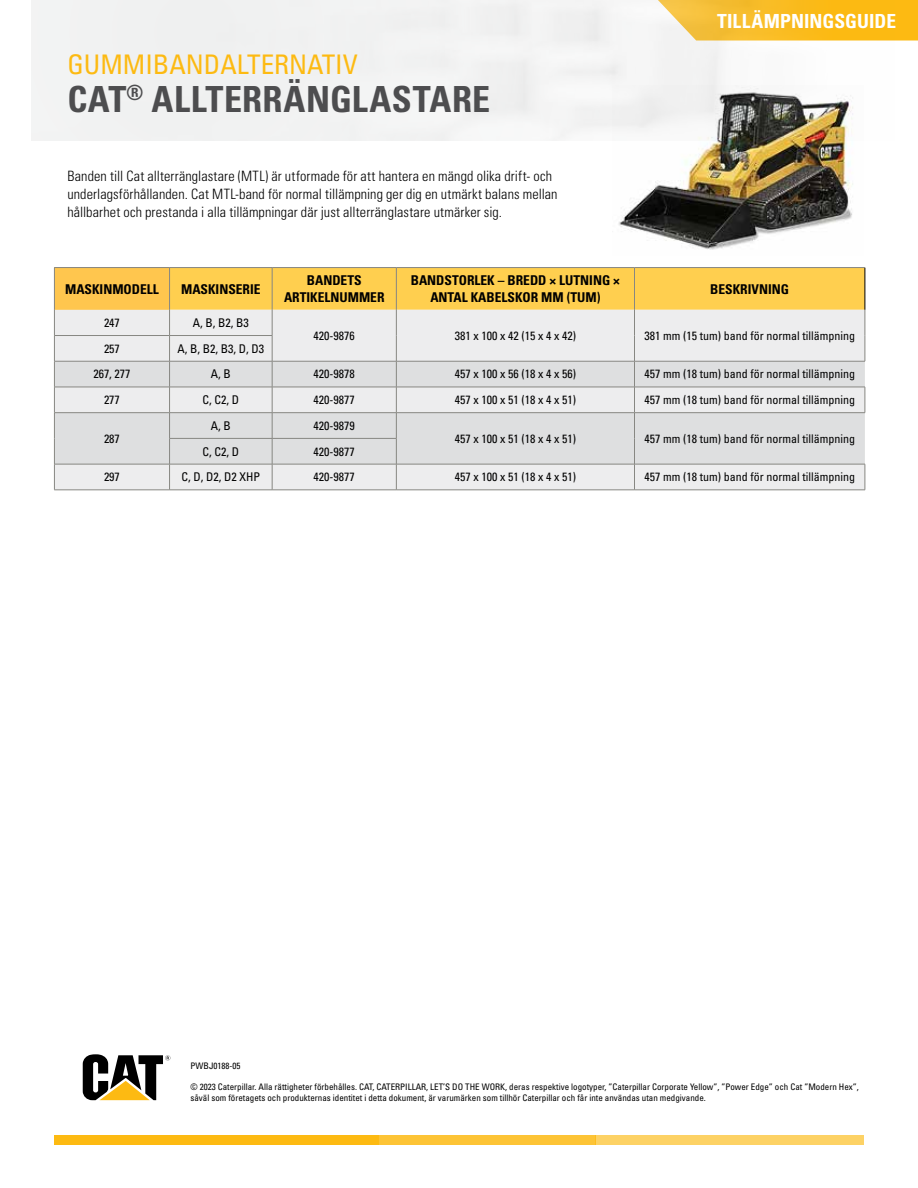
<style>
.page{position:relative;width:918px;height:1188px;background:#fff}
.page>*{position:absolute;margin:0;border:0;box-sizing:border-box;transform-origin:0 0}
.t1{font:700 condensed 36px "Univers LT Std";letter-spacing:.01em;color:#4d4d4f}
.t2{font:condensed 27px "Univers LT Std";color:#fdba12}
.New_Body{font:700 condensed 19.5px "Univers LT Std";letter-spacing:.005em;color:#fff}
.Copy{font:300 condensed 14.25px/18px "Univers LT Std";letter-spacing:.01em;color:#000}
.t3{font:700 condensed 13.5px/16.2px "Univers LT Std";color:#000;text-align:center}
.t4{font:condensed 12px "Univers LT Std";color:#000}
.t5{font:condensed 9px/10.8px "Univers LT Std";color:#000}
</style>
<div class="page">
<div style="left:54px;top:1135px;width:325px;height:10px;background:#fdba12"></div>
<div style="left:379px;top:1135px;width:217px;height:10px;background:#fdc436"></div>
<div style="left:596px;top:1135px;width:268px;height:10px;background:#fdd265"></div>
<svg style="left:895px;top:0;width:23px;height:40px"></svg>
<img style="left:31px;top:0;width:864px;height:141px">
<svg style="left:83px;top:1054px;width:87px;height:46px"></svg>
<div style="left:54px;top:268px;width:116px;height:42px;background:#ffc64e"></div>
<div style="left:55px;top:310px;width:114px;height:180px;background:#ededee"></div>
<svg style="left:55px;top:362px;width:114px;height:102px;background:#e0e1e2"></svg>
<hr style="left:54px;top:335px;width:116px;height:1px;background:#878782">
<hr style="left:54px;top:361px;width:116px;height:1px;background:#878782">
<hr style="left:54px;top:387px;width:116px;height:1px;background:#878782">
<hr style="left:54px;top:412px;width:116px;height:1px;background:#878782">
<hr style="left:54px;top:464px;width:116px;height:1px;background:#878782">
<hr style="left:54px;top:267px;width:116px;height:1px;background:#878782">
<hr style="left:54px;top:268px;width:1px;height:42px;background:#878782">
<hr style="left:170px;top:267px;width:102px;height:1px;background:#878782">
<hr style="left:272px;top:267px;width:124px;height:1px;background:#878782">
<hr style="left:396px;top:267px;width:238px;height:1px;background:#878782">
<hr style="left:634px;top:267px;width:231px;height:1px;background:#878782">
<svg style="left:54px;top:310px;width:1px;height:180px"></svg>
<svg style="left:169px;top:268px;width:697px;height:222px;background:#e8dfc8"></svg>
<hr style="left:54px;top:490px;width:116px;height:1px;background:#878782">
<hr style="left:170px;top:490px;width:102px;height:1px;background:#878782">
<hr style="left:272px;top:490px;width:124px;height:1px;background:#878782">
<hr style="left:396px;top:490px;width:238px;height:1px;background:#878782">
<hr style="left:634px;top:490px;width:231px;height:1px;background:#878782">
<img style="left:612px;top:86px;width:252px;height:164px">
<p class="t2" style="left:67px;top:47px;width:292px">GUMMIBANDALTERNATIV</p>
<p class="t1" style="left:67px;top:77px;width:424px">CAT<sup>®</sup> ALLTERRÄNGLASTARE</p>
<p class="Copy" style="left:67px;top:167px;width:492px">Banden till Cat allterränglastare (MTL) är utformade för att hantera en mängd olika drift- och underlagsförhållanden. Cat MTL-band för normal tillämpning ger dig en utmärkt balans mellan hållbarhet och prestanda i alla tillämpningar där just allterränglastare utmärker sig.</p>
<p class="New_Body" style="left:717px;top:9px;width:180px">TILLÄMPNINGSGUIDE</p>
<p class="t3" style="left:65px;top:281px;width:95px">MASKINMODELL</p>
<p class="t3" style="left:181px;top:281px;width:81px">MASKINSERIE</p>
<p class="t3" style="left:284px;top:273px;width:102px">BANDETS<br>ARTIKELNUMMER</p>
<p class="t3" style="left:411px;top:273px;width:211px">BANDSTORLEK – BREDD × LUTNING ×<br>ANTAL KABELSKOR MM (TUM)</p>
<p class="t3" style="left:710px;top:281px;width:80px">BESKRIVNING</p>
<p class="t4" style="left:104px;top:315px;width:17px">247</p>
<p class="t4" style="left:193px;top:315px;width:57px">A, B, B2, B3</p>
<p class="t4" style="left:314px;top:328px;width:43px">420-9876</p>
<p class="t4" style="left:455px;top:328px;width:123px">381 x 100 x 42 (15 x 4 x 42)</p>
<p class="t4" style="left:644px;top:328px;width:212px">381 mm (15 tum) band för normal tillämpning</p>
<p class="t4" style="left:104px;top:341px;width:17px">257</p>
<p class="t4" style="left:178px;top:341px;width:88px">A, B, B2, B3, D, D3</p>
<p class="t4" style="left:93px;top:367px;width:39px">267, 277</p>
<p class="t4" style="left:211px;top:367px;width:21px">A, B</p>
<p class="t4" style="left:314px;top:367px;width:43px">420-9878</p>
<p class="t4" style="left:455px;top:367px;width:123px">457 x 100 x 56 (18 x 4 x 56)</p>
<p class="t4" style="left:644px;top:367px;width:212px">457 mm (18 tum) band för normal tillämpning</p>
<p class="t4" style="left:104px;top:392px;width:17px">277</p>
<p class="t4" style="left:203px;top:392px;width:38px">C, C2, D</p>
<p class="t4" style="left:314px;top:392px;width:43px">420-9877</p>
<p class="t4" style="left:455px;top:392px;width:123px">457 x 100 x 51 (18 x 4 x 51)</p>
<p class="t4" style="left:644px;top:392px;width:212px">457 mm (18 tum) band för normal tillämpning</p>
<p class="t4" style="left:104px;top:431px;width:17px">287</p>
<p class="t4" style="left:211px;top:418px;width:21px">A, B</p>
<p class="t4" style="left:314px;top:418px;width:43px">420-9879</p>
<p class="t4" style="left:455px;top:431px;width:123px">457 x 100 x 51 (18 x 4 x 51)</p>
<p class="t4" style="left:644px;top:431px;width:212px">457 mm (18 tum) band för normal tillämpning</p>
<p class="t4" style="left:203px;top:444px;width:38px">C, C2, D</p>
<p class="t4" style="left:314px;top:444px;width:43px">420-9877</p>
<p class="t4" style="left:104px;top:469px;width:17px">297</p>
<p class="t4" style="left:182px;top:469px;width:80px">C, D, D2, D2 XHP</p>
<p class="t4" style="left:314px;top:469px;width:43px">420-9877</p>
<p class="t4" style="left:455px;top:469px;width:123px">457 x 100 x 51 (18 x 4 x 51)</p>
<p class="t4" style="left:644px;top:469px;width:212px">457 mm (18 tum) band för normal tillämpning</p>
<p class="t5" style="left:190px;top:1060px;width:51px">PWBJ0188-05</p>
<p class="t5" style="left:190px;top:1082px;width:670px">© 2023 Caterpillar. Alla rättigheter förbehålles. CAT, CATERPILLAR, LET’S DO THE WORK, deras respektive logotyper, ”Caterpillar Corporate Yellow”, ”Power Edge” och Cat ”Modern Hex”, såväl som företagets och produkternas identitet i detta dokument, är varumärken som tillhör Caterpillar och får inte användas utan medgivande.</p>
</div>
